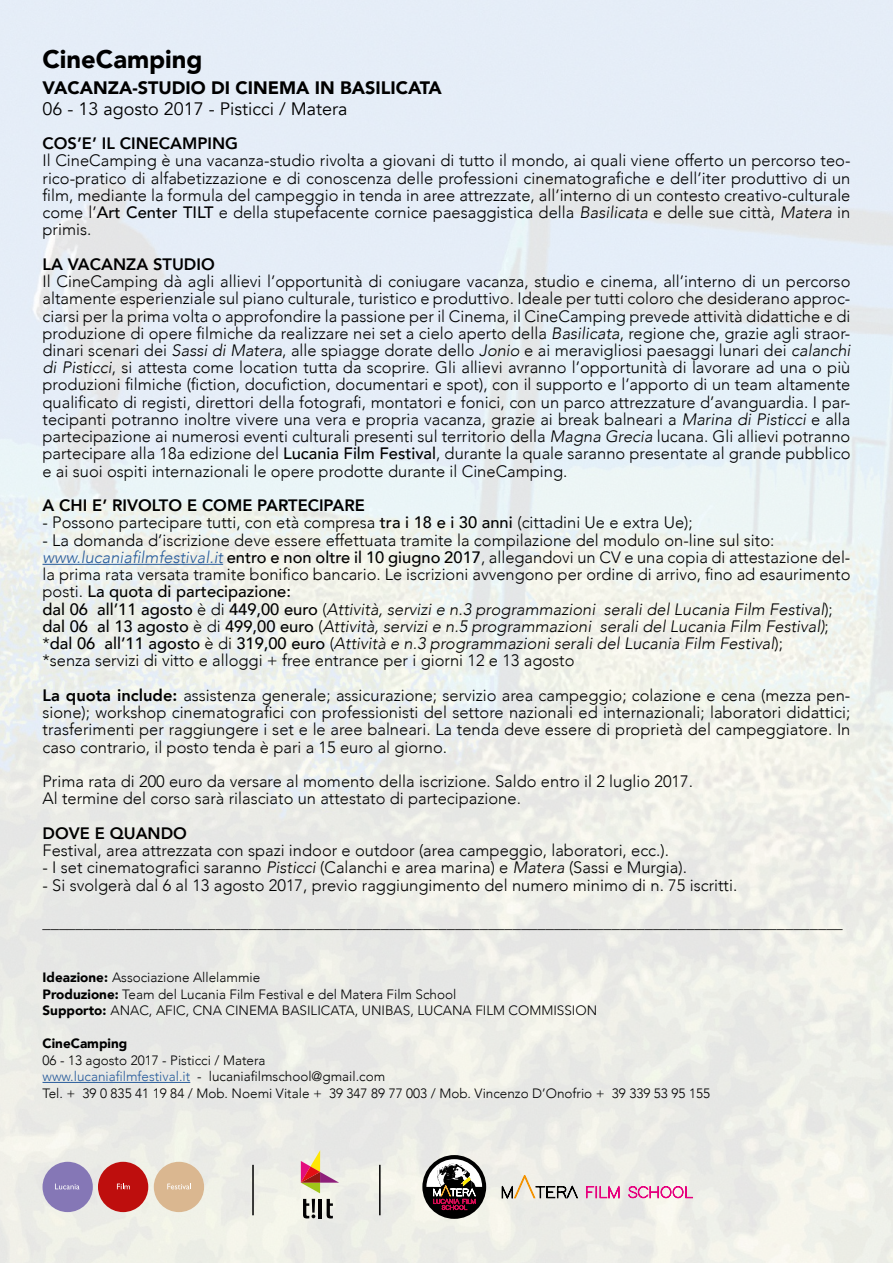
<style>
.page{position:relative;width:893px;height:1263px;background:#fff}
.page>*{position:absolute;margin:0;border:0;box-sizing:border-box;transform-origin:0 0}
.t1{font:900 25.5px "Avenir";color:#000}
.t2{font:900 18px "Avenir";color:#000}
.t3{font:18px "Avenir";color:#000}
.t4{font:300 16.5px/17.2px "Avenir";color:#000;text-align:justify}
.t5{font:800 16.5px "Avenir";color:#000}
.t6{font:300 13.5px/16.5px "Avenir";color:#000}
.t7{font:900 13.5px "Avenir";color:#000}
.s1{font-weight:500}
.s2{font-style:italic}
.s3{font-style:italic;color:#275b9b}
.s4{font-weight:800}
.s5{font-weight:900}
.s6{color:#275b9b}
</style>
<div class="page">
<img style="left:0;top:0;width:893px;height:1263px">
<hr style="left:43px;top:564px;width:180px;height:1px;background:#275b9b">
<hr style="left:43px;top:1082px;width:147px;height:1px;background:#275b9b">
<svg style="left:301px;top:1150px;width:38px;height:43px"></svg>
<hr style="left:319px;top:1199px;width:3px;height:19px;background:#020203">
<svg style="left:327px;top:1199px;width:6px;height:19px"></svg>
<svg style="left:303px;top:1199px;width:12px;height:19px"></svg>
<svg style="left:422px;top:1155px;width:64px;height:64px"></svg>
<svg style="left:426px;top:1159px;width:56px;height:56px"></svg>
<div style="left:43px;top:1162px;width:50px;height:50px;background:#8577b6;border-radius:50%"></div>
<svg style="left:55px;top:1183px;width:25px;height:6px"></svg>
<div style="left:98px;top:1162px;width:50px;height:50px;background:#be0e0d;border-radius:50%"></div>
<svg style="left:117px;top:1183px;width:13px;height:6px"></svg>
<div style="left:154px;top:1162px;width:50px;height:50px;background:#dab790;border-radius:50%"></div>
<svg style="left:167px;top:1183px;width:24px;height:6px"></svg>
<hr style="left:252px;top:1165px;width:2px;height:50px;background:#000">
<hr style="left:379px;top:1165px;width:2px;height:50px;background:#000">
<svg style="left:501px;top:1174px;width:78px;height:31px"></svg>
<svg style="left:585px;top:1182px;width:35px;height:18px"></svg>
<svg style="left:628px;top:1185px;width:66px;height:14px"></svg>
<h1 class="t1" style="left:43px;top:37px;width:162px">CineCamping</h1>
<p class="t2" style="left:43px;top:72px;width:401px">VACANZA-STUDIO DI CINEMA IN BASILICATA</p>
<p class="t3" style="left:43px;top:98px;width:307px">06 - 13 agosto 2017 - Pisticci / Matera</p>
<p class="t5" style="left:43px;top:130px;width:197px">COS’E’ IL CINECAMPING</p>
<p class="t4" style="left:43px;top:152px;width:809px">Il CineCamping è una vacanza-studio rivolta a giovani di tutto il mondo, ai quali viene offerto un percorso teo&shy;rico-pratico di alfabetizzazione e di conoscenza delle professioni cinematografiche e dell’iter produttivo di un film, mediante la formula del campeggio in tenda in aree attrezzate, all’interno di un contesto creativo-culturale come l’<span class="s1">Art Center TILT</span> e della stupefacente cornice paesaggistica della <span class="s2">Basilicata</span> e delle sue città, <span class="s2">Matera</span> in primis.</p>
<p class="t5" style="left:43px;top:251px;width:174px">LA VACANZA STUDIO</p>
<p class="t4" style="left:43px;top:273px;width:809px">Il CineCamping dà agli allievi l’opportunità di coniugare vacanza, studio e cinema, all’interno di un percorso altamente esperienziale sul piano culturale, turistico e produttivo. Ideale per tutti coloro che desiderano approc&shy;ciarsi per la prima volta o approfondire la passione per il Cinema, il CineCamping prevede attività didattiche e di produzione di opere filmiche da realizzare nei set a cielo aperto della <span class="s2">Basilicata</span>, regione che, grazie agli straor&shy;dinari scenari dei <span class="s2">Sassi di Matera</span>, alle spiagge dorate dello <span class="s2">Jonio</span> e ai meravigliosi paesaggi lunari dei <span class="s2">calanchi di Pisticci</span>, si attesta come location tutta da scoprire. Gli allievi avranno l’opportunità di lavorare ad una o più produzioni filmiche (fiction, docufiction, documentari e spot), con il supporto e l’apporto di un team altamente qualificato di registi, direttori della fotografi, montatori e fonici, con un parco attrezzature d’avanguardia. I par&shy;tecipanti potranno inoltre vivere una vera e propria vacanza, grazie ai break balneari a <span class="s2">Marina di Pisticci</span> e alla partecipazione ai numerosi eventi culturali presenti sul territorio della <span class="s2">Magna Grecia</span> lucana. Gli allievi potranno partecipare alla 18a edizione del <span class="s1">Lucania Film Festival</span>, durante la quale saranno presentate al grande pubblico e ai suoi ospiti internazionali le opere prodotte durante il CineCamping.</p>
<p class="t5" style="left:43px;top:493px;width:324px">A CHI E’ RIVOLTO E COME PARTECIPARE</p>
<p class="t4" style="left:43px;top:514px;width:652px">- Possono partecipare tutti, con età compresa <span class="s1">tra i 18 e i 30 anni</span> (cittadini Ue e extra Ue);</p>
<p class="t4" style="left:43px;top:531px;width:809px;text-align:left">- La domanda d’iscrizione deve essere effettuata tramite la compilazione del modulo on-line sul sito: <span class="s3">www.lucaniafilmfestival.it</span> <span class="s1">entro e non oltre il 10 giugno 2017</span>, allegandovi un CV e una copia di attestazione del&shy;la prima rata versata tramite bonifico bancario. Le iscrizioni avvengono per ordine di arrivo, fino ad esaurimento posti. <span class="s1">La quota di partecipazione:<br>dal 06 all’11 agosto</span> è di <span class="s1">449,00 euro</span> (<span class="s2">Attività, servizi e n.3 programmazioni serali del Lucania Film Festival</span>); <span class="s1">dal 06 al 13 agosto</span> è di <span class="s1">499,00 euro</span> (<span class="s2">Attività, servizi e n.5 programmazioni serali del Lucania Film Festival)</span>; *<span class="s1">dal 06 all’11 agosto</span> è di <span class="s1">319,00 euro</span> (<span class="s2">Attività e n.3 programmazioni serali del Lucania Film Festival</span>);<br>*senza servizi di vitto e alloggi + free entrance per i giorni 12 e 13 agosto</p>
<p class="t4" style="left:43px;top:687px;width:809px"><span class="s4">La quota include:</span> assistenza generale; assicurazione; servizio area campeggio; colazione e cena (mezza pen&shy;sione); workshop cinematografici con professionisti del settore nazionali ed internazionali; laboratori didattici; trasferimenti per raggiungere i set e le aree balneari. La tenda deve essere di proprietà del campeggiatore. In caso contrario, il posto tenda è pari a 15 euro al giorno.</p>
<p class="t4" style="left:43px;top:773px;width:652px">Prima rata di 200 euro da versare al momento della iscrizione. Saldo entro il 2 luglio 2017.<br>Al termine del corso sarà rilasciato un attestato di partecipazione.</p>
<p class="t5" style="left:43px;top:820px;width:146px">DOVE E QUANDO</p>
<p class="t4" style="left:43px;top:842px;width:628px">Festival, area attrezzata con spazi indoor e outdoor (area campeggio, laboratori, ecc.).</p>
<p class="t4" style="left:43px;top:859px;width:646px">- I set cinematografici saranno <span class="s2">Pisticci</span> (Calanchi e area marina) e <span class="s2">Matera</span> (Sassi e Murgia).</p>
<p class="t4" style="left:43px;top:876px;width:696px">- Si svolgerà dal 6 al 13 agosto 2017, previo raggiungimento del numero minimo di n. 75 iscritti.</p>
<p class="t4" style="left:43px;top:914px;width:802px">_________________________________________________________________________________________________</p>
<p class="t6" style="left:43px;top:969px;width:556px"><span class="s5">Ideazione:</span> Associazione Allelammie<br><span class="s5">Produzione:</span> Team del Lucania Film Festival e del Matera Film School<br><span class="s5">Supporto:</span> ANAC, AFIC, CNA CINEMA BASILICATA, UNIBAS, LUCANA FILM COMMISSION</p>
<p class="t7" style="left:43px;top:1032px;width:86px">CineCamping</p>
<p class="t6" style="left:43px;top:1052px;width:669px">06 - 13 agosto 2017 - Pisticci / Matera<br><span class="s6">www.lucaniafilmfestival.it</span> - lucaniafilmschool@gmail.com<br>Tel. + 39 0 835 41 19 84 / Mob. Noemi Vitale + 39 347 89 77 003 / Mob. Vincenzo D’Onofrio + 39 339 53 95 155</p>
</div>
